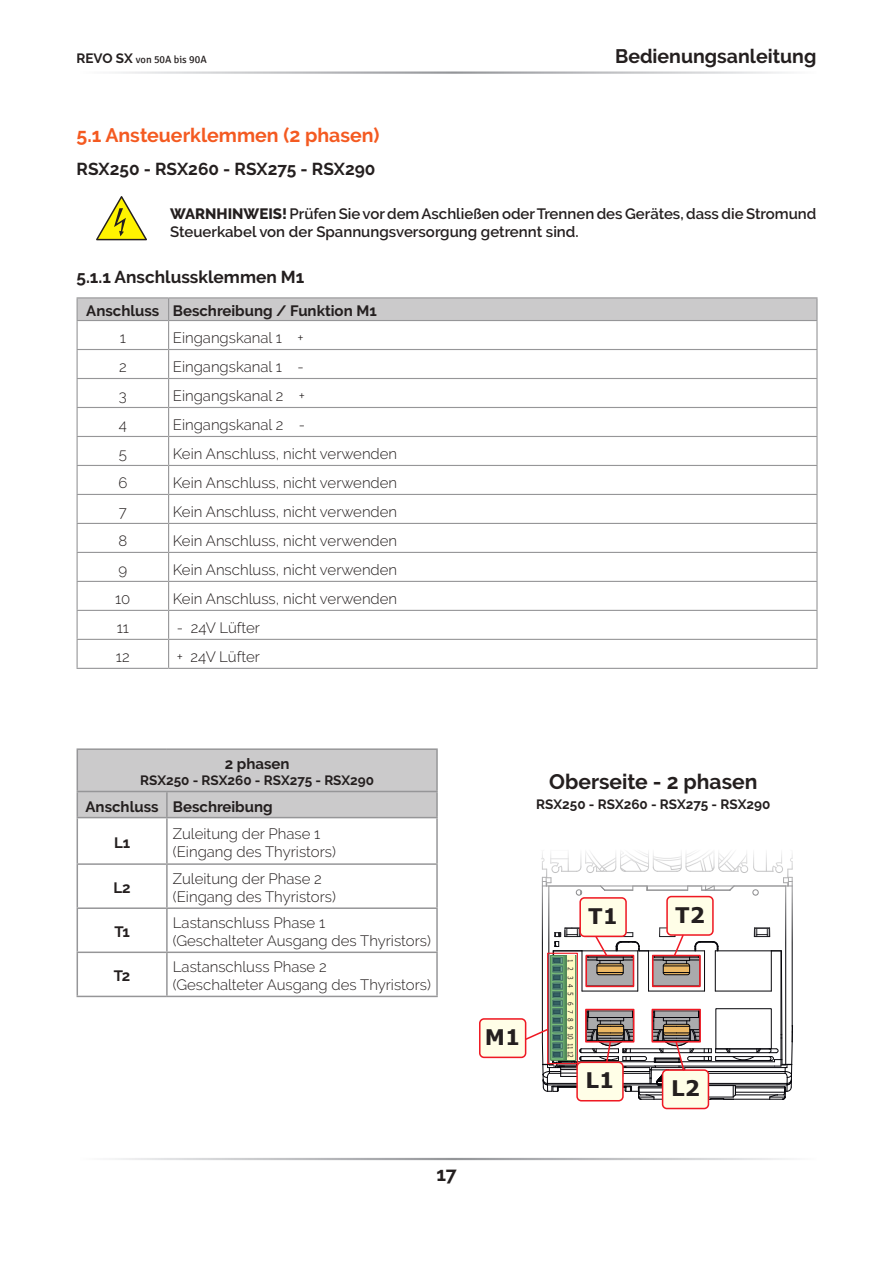
<style>
.page{position:relative;width:893px;height:1263px;background:#fff}
.page>*{position:absolute;margin:0;border:0;box-sizing:border-box;transform-origin:0 0}
.t1{font:700 21.45px "Verdana";color:#241f1f}
.t2{font:700 21px "Raleway";color:#241f1f}
.t3{font:700 19.5px "Raleway";color:#f45a21}
.t4{font:700 19.5px "Raleway";color:#241f1f}
.t5{font:700 17.25px "Raleway";color:#241f1f}
.t6{font:300 15px/18px "Raleway";color:#241f1f}
.t7{font:600 15px/18px "Raleway";color:#241f1f}
.t8{font:700 15px "Raleway";color:#241f1f}
.t9{font:700 13.5px "Raleway";color:#241f1f}
.t10{font:10.5px "Signika";color:#241f1f}
.t11{font:7.2px "Verdana";color:#241f1f;scale:.79 1}
.s1{font-family:"Raleway";font-weight:700;font-size:13.5px}
.s2{font-weight:800}
</style>
<div class="page">
<hr style="left:169px;top:320px;width:649px;height:1px;background:#969698">
<hr style="left:816px;top:321px;width:2px;height:28px;background:#969698">
<hr style="left:169px;top:349px;width:649px;height:1px;background:#969698">
<hr style="left:816px;top:350px;width:2px;height:28px;background:#969698">
<hr style="left:169px;top:378px;width:649px;height:1px;background:#969698">
<hr style="left:816px;top:379px;width:2px;height:28px;background:#969698">
<hr style="left:169px;top:407px;width:649px;height:1px;background:#969698">
<hr style="left:816px;top:408px;width:2px;height:28px;background:#969698">
<hr style="left:169px;top:436px;width:649px;height:1px;background:#969698">
<hr style="left:816px;top:437px;width:2px;height:28px;background:#969698">
<hr style="left:169px;top:465px;width:649px;height:1px;background:#969698">
<hr style="left:816px;top:466px;width:2px;height:28px;background:#969698">
<hr style="left:169px;top:494px;width:649px;height:1px;background:#969698">
<hr style="left:816px;top:495px;width:2px;height:28px;background:#969698">
<hr style="left:169px;top:523px;width:649px;height:1px;background:#969698">
<hr style="left:816px;top:524px;width:2px;height:28px;background:#969698">
<hr style="left:169px;top:552px;width:649px;height:1px;background:#969698">
<hr style="left:816px;top:553px;width:2px;height:28px;background:#969698">
<hr style="left:169px;top:581px;width:649px;height:1px;background:#969698">
<hr style="left:816px;top:582px;width:2px;height:28px;background:#969698">
<hr style="left:169px;top:610px;width:649px;height:1px;background:#969698">
<hr style="left:816px;top:611px;width:2px;height:28px;background:#969698">
<hr style="left:169px;top:639px;width:649px;height:1px;background:#969698">
<hr style="left:816px;top:640px;width:2px;height:28px;background:#969698">
<hr style="left:77px;top:668px;width:92px;height:1px;background:#969698">
<hr style="left:169px;top:668px;width:649px;height:1px;background:#969698">
<hr style="left:77px;top:297px;width:92px;height:1px;background:#969698">
<hr style="left:169px;top:297px;width:649px;height:1px;background:#969698">
<svg style="left:77px;top:298px;width:740px;height:370px"></svg>
<hr style="left:816px;top:298px;width:2px;height:22px;background:#969698">
<svg style="left:96px;top:196px;width:51px;height:45px"></svg>
<div style="left:480px;top:1019px;width:46px;height:38px;background:#fffee7;border-radius:4px"></div>
<div style="left:479px;top:1018px;width:47px;height:40px;border:2px solid #ef1923;border-radius:4px"></div>
<div style="left:576px;top:1061px;width:48px;height:40px;border:2px solid #ef1923;border-radius:4px"></div>
<div style="left:663px;top:1070px;width:45px;height:38px;background:#fffee7;border-radius:4px"></div>
<div style="left:662px;top:1069px;width:47px;height:40px;border:2px solid #ef1923;border-radius:4px"></div>
<svg style="left:524px;top:852px;width:269px;height:248px"></svg>
<hr style="left:77px;top:748px;width:90px;height:2px;background:#969698">
<hr style="left:167px;top:748px;width:271px;height:2px;background:#969698">
<hr style="left:436px;top:750px;width:2px;height:41px;background:#969698">
<div style="left:77px;top:750px;width:360px;height:67px;background:#cbcacb"></div>
<hr style="left:167px;top:791px;width:271px;height:1px;background:#969698">
<hr style="left:166px;top:792px;width:2px;height:25px;background:#969698">
<hr style="left:436px;top:792px;width:2px;height:25px;background:#969698">
<hr style="left:77px;top:817px;width:90px;height:1px;background:#969698">
<hr style="left:77px;top:818px;width:1px;height:45px;background:#969698">
<hr style="left:167px;top:817px;width:271px;height:1px;background:#969698">
<hr style="left:166px;top:818px;width:2px;height:45px;background:#969698">
<hr style="left:436px;top:818px;width:2px;height:45px;background:#969698">
<hr style="left:77px;top:863px;width:90px;height:2px;background:#969698">
<hr style="left:77px;top:865px;width:1px;height:42px;background:#969698">
<hr style="left:167px;top:863px;width:271px;height:2px;background:#969698">
<hr style="left:166px;top:865px;width:2px;height:42px;background:#969698">
<hr style="left:436px;top:865px;width:2px;height:42px;background:#969698">
<hr style="left:77px;top:907px;width:90px;height:2px;background:#969698">
<hr style="left:77px;top:909px;width:1px;height:42px;background:#969698">
<hr style="left:167px;top:907px;width:271px;height:2px;background:#969698">
<hr style="left:166px;top:909px;width:2px;height:42px;background:#969698">
<hr style="left:436px;top:909px;width:2px;height:42px;background:#969698">
<hr style="left:77px;top:951px;width:90px;height:2px;background:#969698">
<hr style="left:77px;top:953px;width:1px;height:43px;background:#969698">
<hr style="left:167px;top:951px;width:271px;height:2px;background:#969698">
<hr style="left:166px;top:953px;width:2px;height:43px;background:#969698">
<hr style="left:436px;top:953px;width:2px;height:43px;background:#969698">
<hr style="left:77px;top:996px;width:90px;height:1px;background:#969698">
<hr style="left:167px;top:996px;width:271px;height:1px;background:#969698">
<p class="t10" style="left:77px;top:54px;width:132px"><span class="s1">REVO SX</span> von 50A bis 90A</p>
<h3 class="t4" style="left:615px;top:45px;width:203px">Bedienungsanleitung</h3>
<h3 class="t3" style="left:77px;top:124px;width:305px">5.1 Ansteuerklemmen (2 phasen)</h3>
<p class="t5" style="left:77px;top:159px;width:301px">RSX250 - RSX260 - RSX275 - RSX290</p>
<p class="t7" style="left:170px;top:204px;width:648px"><span class="s2">WARNHINWEIS!</span> Prüfen Sie vor dem Aschließen oder Trennen des Gerätes, dass die Stromund<br>Steuerkabel von der Spannungsversorgung getrennt sind.</p>
<p class="t5" style="left:77px;top:267px;width:229px">5.1.1 Anschlussklemmen M1</p>
<p class="t8" style="left:86px;top:302px;width:292px">Anschluss Beschreibung / Funktion M1</p>
<p class="t6" style="left:120px;top:329px;width:8px">1</p>
<p class="t6" style="left:173px;top:329px;width:132px">Eingangskanal 1 +</p>
<p class="t6" style="left:119px;top:358px;width:9px">2</p>
<p class="t6" style="left:173px;top:358px;width:132px">Eingangskanal 1 -</p>
<p class="t6" style="left:119px;top:387px;width:9px">3</p>
<p class="t6" style="left:173px;top:387px;width:134px">Eingangskanal 2 +</p>
<p class="t6" style="left:119px;top:416px;width:10px">4</p>
<p class="t6" style="left:173px;top:416px;width:134px">Eingangskanal 2 -</p>
<p class="t6" style="left:119px;top:445px;width:10px">5</p>
<p class="t6" style="left:173px;top:445px;width:226px">Kein Anschluss, nicht verwenden</p>
<p class="t6" style="left:118px;top:474px;width:10px">6</p>
<p class="t6" style="left:173px;top:474px;width:226px">Kein Anschluss, nicht verwenden</p>
<p class="t6" style="left:119px;top:503px;width:10px">7</p>
<p class="t6" style="left:173px;top:503px;width:226px">Kein Anschluss, nicht verwenden</p>
<p class="t6" style="left:118px;top:532px;width:10px">8</p>
<p class="t6" style="left:173px;top:532px;width:226px">Kein Anschluss, nicht verwenden</p>
<p class="t6" style="left:118px;top:561px;width:10px">9</p>
<p class="t6" style="left:173px;top:561px;width:226px">Kein Anschluss, nicht verwenden</p>
<p class="t6" style="left:115px;top:590px;width:17px">10</p>
<p class="t6" style="left:173px;top:590px;width:226px">Kein Anschluss, nicht verwenden</p>
<p class="t6" style="left:117px;top:619px;width:14px">11</p>
<p class="t6" style="left:177px;top:619px;width:85px">- 24V Lüfter</p>
<p class="t6" style="left:116px;top:648px;width:15px">12</p>
<p class="t6" style="left:177px;top:648px;width:85px">+ 24V Lüfter</p>
<p class="t8" style="left:225px;top:755px;width:66px">2 phasen</p>
<p class="t9" style="left:140px;top:773px;width:236px">RSX250 - RSX260 - RSX275 - RSX290</p>
<p class="t8" style="left:86px;top:798px;width:189px">Anschluss Beschreibung</p>
<p class="t8" style="left:114px;top:834px;width:18px">L1</p>
<p class="t6" style="left:173px;top:824px;width:164px">Zuleitung der Phase 1 (Eingang des Thyristors)</p>
<p class="t8" style="left:113px;top:879px;width:19px">L2</p>
<p class="t6" style="left:173px;top:870px;width:164px">Zuleitung der Phase 2 (Eingang des Thyristors)</p>
<p class="t8" style="left:114px;top:923px;width:17px">T1</p>
<p class="t6" style="left:173px;top:914px;width:260px">Lastanschluss Phase 1<br>(Geschalteter Ausgang des Thyristors)</p>
<p class="t8" style="left:114px;top:967px;width:18px">T2</p>
<p class="t6" style="left:173px;top:958px;width:260px">Lastanschluss Phase 2<br>(Geschalteter Ausgang des Thyristors)</p>
<h3 class="t4" style="left:436px;top:1163px;width:22px">17</h3>
<h2 class="t2" style="left:549px;top:770px;width:210px">Oberseite - 2 phasen</h2>
<p class="t9" style="left:536px;top:796px;width:236px">RSX250 - RSX260 - RSX275 - RSX290</p>
<h1 class="t1" style="left:485px;top:1022px;width:37px">M1</h1>
<h1 class="t1" style="left:588px;top:901px;width:31px">T1</h1>
<h1 class="t1" style="left:675px;top:899px;width:31px">T2</h1>
<p class="t11" style="left:576px;top:959px;width:127px;rotate:90deg">1 2 3 4 5 6 7 8 9 10 11 12</p>
<h1 class="t1" style="left:586px;top:1065px;width:30px">L1</h1>
<h1 class="t1" style="left:671px;top:1073px;width:30px">L2</h1>
</div>
